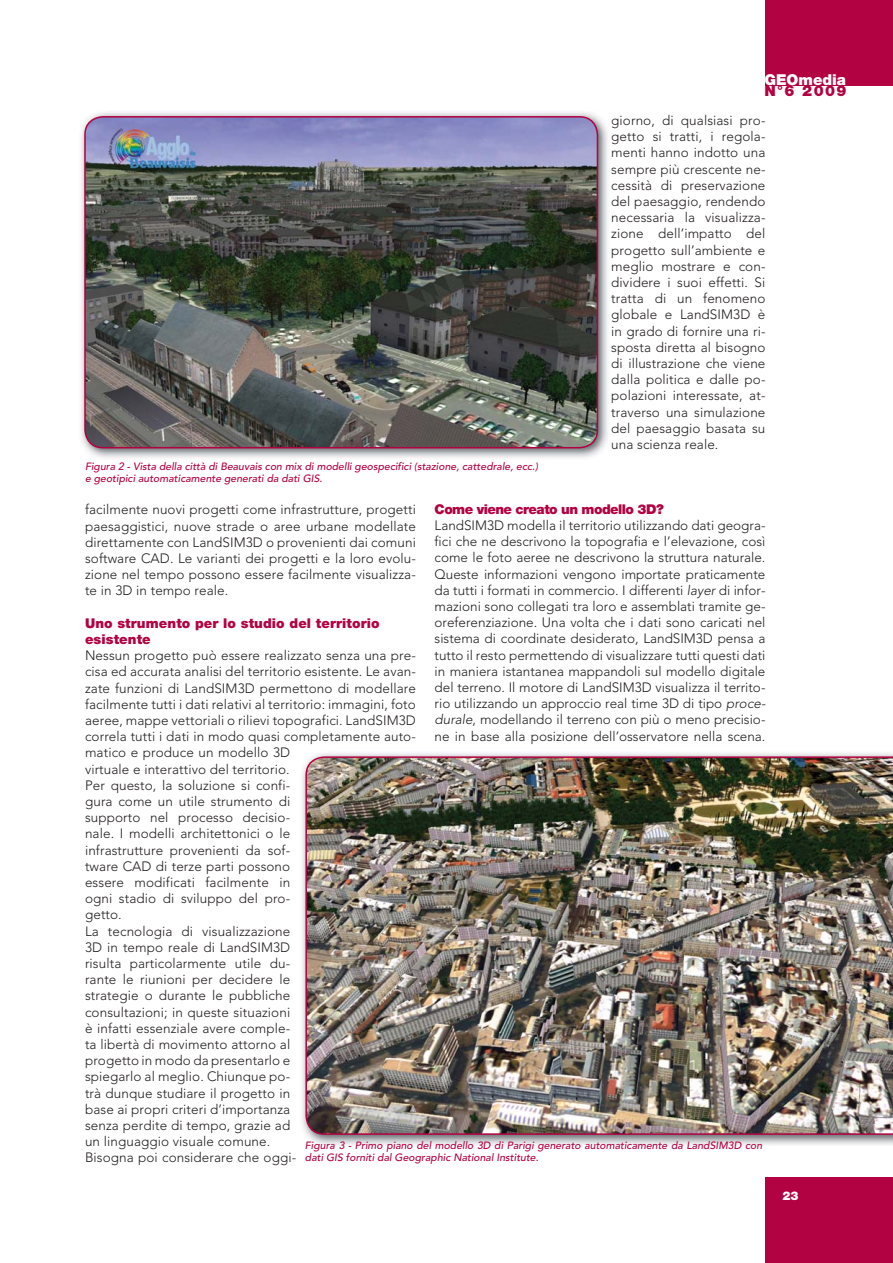
<style>
.page{position:relative;width:893px;height:1263px;background:#fff}
.page>*{position:absolute;margin:0;border:0;box-sizing:border-box;transform-origin:0 0}
.t1{font:900 15px "Helvetica Neue";color:#fff}
.t2{font:900 15px "Helvetica Neue";color:#b30242}
.t3{font:300 13.5px/16.2px "Avenir";letter-spacing:.005em;color:#231f20;text-align:justify}
.t4{font:900 13.5px/16.2px "Helvetica Neue";letter-spacing:.005em;color:#b30242}
.t5{font:900 13.5px "Helvetica Neue";letter-spacing:-.04em;color:#b30242}
.t6{font:900 12px "Helvetica Neue";color:#fff}
.t7{font:italic 500 10.5px/12.6px "Avenir";color:#b30242}
.s1{font-style:italic}
</style>
<div class="page">
<div style="left:765px;top:0;width:128px;height:85px;background:#b30242"></div>
<div style="left:765px;top:1178px;width:128px;height:85px;background:#b30242"></div>
<img style="left:81px;top:112px;width:527px;height:346px">
<img style="left:85px;top:117px;width:512px;height:331px;border-radius:18px">
<div style="left:84px;top:116px;width:514px;height:332px;border:2px solid #b30242;border-radius:18px"></div>
<img style="left:302px;top:753px;width:591px;height:392px">
<img style="left:305px;top:756px;width:588px;height:379px">
<p class="t1" style="left:764px;top:74px;width:83px">GEOmedia</p>
<p class="t2" style="left:764px;top:85px;width:83px">N°6 2009</p>
<p class="t7" style="left:85px;top:461px;width:454px">Figura 2 - Vista della città di Beauvais con mix di modelli geospecifici (stazione, cattedrale, ecc.) e geotipici automaticamente generati da dati GIS.</p>
<p class="t3" style="left:611px;top:113px;width:156px">giorno, di qualsiasi pro&shy;getto si tratti, i regola&shy;menti hanno indotto una sempre più crescente ne&shy;cessità di preservazione del paesaggio, rendendo necessaria la visualizza&shy;zione dell’impatto del progetto sull’ambiente e meglio mostrare e con&shy;dividere i suoi effetti. Si tratta di un fenomeno globale e LandSIM3D è in grado di fornire una ri&shy;sposta diretta al bisogno di illustrazione che viene dalla politica e dalle po&shy;polazioni interessate, at&shy;traverso una simulazione del paesaggio basata su una scienza reale.</p>
<p class="t5" style="left:435px;top:504px;width:231px">Come viene creato un modello 3D?</p>
<p class="t3" style="left:435px;top:518px;width:332px">LandSIM3D modella il territorio utilizzando dati geogra&shy;fici che ne descrivono la topografia e l’elevazione, così come le foto aeree ne descrivono la struttura naturale.<br>Queste informazioni vengono importate praticamente da tutti i formati in commercio. I differenti <span class="s1">layer</span> di infor&shy;mazioni sono collegati tra loro e assemblati tramite ge&shy;oreferenziazione. Una volta che i dati sono caricati nel sistema di coordinate desiderato, LandSIM3D pensa a tutto il resto permettendo di visualizzare tutti questi dati in maniera istantanea mappandoli sul modello digitale del terreno. Il motore di LandSIM3D visualizza il territo&shy;rio utilizzando un approccio real time 3D di tipo <span class="s1">proce&shy;durale</span>, modellando il terreno con più o meno precisio&shy;ne in base alla posizione dell’osservatore nella scena.</p>
<p class="t3" style="left:85px;top:503px;width:332px">facilmente nuovi progetti come infrastrutture, progetti paesaggistici, nuove strade o aree urbane modellate direttamente con LandSIM3D o provenienti dai comuni software CAD. Le varianti dei progetti e la loro evolu&shy;zione nel tempo possono essere facilmente visualizza&shy;te in 3D in tempo reale.</p>
<p class="t4" style="left:85px;top:616px;width:296px">Uno strumento per lo studio del territorio esistente</p>
<p class="t3" style="left:85px;top:649px;width:332px;text-align:left">Nessun progetto può essere realizzato senza una pre&shy;cisa ed accurata analisi del territorio esistente. Le avan&shy;zate funzioni di LandSIM3D permettono di modellare facilmente tutti i dati relativi al territorio: immagini, foto aeree, mappe vettoriali o rilievi topografici. LandSIM3D correla tutti i dati in modo quasi completamente auto&shy;matico e produce un modello 3D<br>virtuale e interattivo del territorio.<br>Per questo, la soluzione si confi-<br>gura come un utile strumento di<br>supporto nel processo decisio-<br>nale. I modelli architettonici o le<br>infrastrutture provenienti da sof-<br>tware CAD di terze parti possono<br>essere modificati facilmente in<br>ogni stadio di sviluppo del pro-<br>getto.<br>La tecnologia di visualizzazione<br>3D in tempo reale di LandSIM3D<br>risulta particolarmente utile du-<br>rante le riunioni per decidere le<br>strategie o durante le pubbliche<br>consultazioni; in queste situazioni<br>è infatti essenziale avere comple-<br>ta libertà di movimento attorno al<br>progetto in modo da presentarlo e<br>spiegarlo al meglio. Chiunque po-<br>trà dunque studiare il progetto in<br>base ai propri criteri d’importanza<br>senza perdite di tempo, grazie ad<br>un linguaggio visuale comune.<br>Bisogna poi considerare che oggi-</p>
<p class="t7" style="left:305px;top:1140px;width:459px">Figura 3 - Primo piano del modello 3D di Parigi generato automaticamente da LandSIM3D con dati GIS forniti dal Geographic National Institute.</p>
<p class="t6" style="left:782px;top:1191px;width:18px">23</p>
</div>
